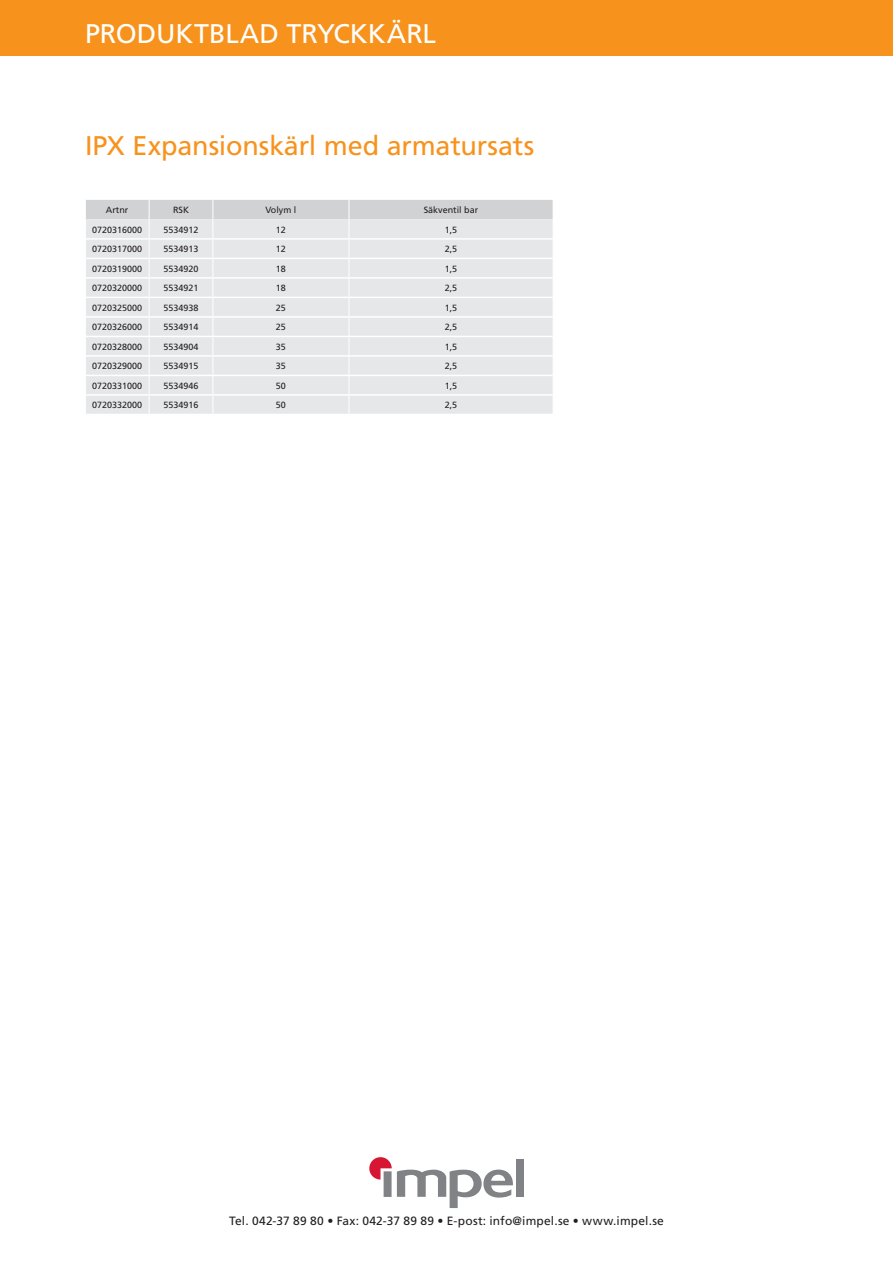
<style>
.page{position:relative;width:893px;height:1263px;background:#fff}
.page>*{position:absolute;margin:0;border:0;box-sizing:border-box;transform-origin:0 0}
.Artikelgrupp{font:27px "Frutiger LT Std";letter-spacing:-.01em;color:#f7931d}
.t1{font:27px "Frutiger";color:#fff}
.t2{font:12px "Frutiger LT Std";letter-spacing:.015em;color:#231f20}
.TabelltextC{font:9px "Frutiger LT Std";color:#231f20}
.Artnr{font:9px "Frutiger LT Std";color:#231f20}
.TabellrubrikC{font:9px "Frutiger LT Std";color:#231f20}
</style>
<div class="page">
<div style="left:0;top:0;width:893px;height:55px;background:#f7931d"></div>
<div style="left:516px;top:1160px;width:8px;height:37px;background:#808285"></div>
<svg style="left:369px;top:1157px;width:144px;height:51px"></svg>
<svg style="left:86px;top:200px;width:467px;height:214px;background:#e5e6e8"></svg>
<hr style="left:349px;top:238px;width:204px;height:2px;background:#fff">
<hr style="left:349px;top:258px;width:204px;height:1px;background:#fff">
<hr style="left:349px;top:277px;width:204px;height:2px;background:#fff">
<hr style="left:349px;top:297px;width:204px;height:1px;background:#fff">
<hr style="left:349px;top:316px;width:204px;height:2px;background:#fff">
<hr style="left:349px;top:336px;width:204px;height:1px;background:#fff">
<hr style="left:349px;top:355px;width:204px;height:2px;background:#fff">
<hr style="left:349px;top:375px;width:204px;height:1px;background:#fff">
<hr style="left:349px;top:394px;width:204px;height:2px;background:#fff">
<h1 class="t1" style="left:85px;top:18px;width:336px">PRODUKTBLAD TRYCKKÄRL</h1>
<p class="Artikelgrupp" style="left:85px;top:129px;width:451px">IPX Expansionskärl med armatursats</p>
<p class="TabellrubrikC" style="left:106px;top:205px;width:24px">Artnr</p>
<p class="TabellrubrikC" style="left:173px;top:205px;width:18px">RSK</p>
<p class="TabellrubrikC" style="left:265px;top:205px;width:33px">Volym l</p>
<p class="TabellrubrikC" style="left:424px;top:205px;width:56px">Säkventil bar</p>
<p class="Artnr" style="left:92px;top:224px;width:52px">0720316000</p>
<p class="TabelltextC" style="left:163px;top:224px;width:37px">5534912</p>
<p class="TabelltextC" style="left:276px;top:224px;width:12px">12</p>
<p class="TabelltextC" style="left:445px;top:224px;width:14px">1,5</p>
<p class="Artnr" style="left:92px;top:244px;width:52px">0720317000</p>
<p class="TabelltextC" style="left:163px;top:244px;width:37px">5534913</p>
<p class="TabelltextC" style="left:276px;top:244px;width:12px">12</p>
<p class="TabelltextC" style="left:445px;top:244px;width:14px">2,5</p>
<p class="Artnr" style="left:92px;top:263px;width:52px">0720319000</p>
<p class="TabelltextC" style="left:163px;top:263px;width:37px">5534920</p>
<p class="TabelltextC" style="left:276px;top:263px;width:12px">18</p>
<p class="TabelltextC" style="left:445px;top:263px;width:14px">1,5</p>
<p class="Artnr" style="left:92px;top:283px;width:52px">0720320000</p>
<p class="TabelltextC" style="left:163px;top:283px;width:37px">5534921</p>
<p class="TabelltextC" style="left:276px;top:283px;width:12px">18</p>
<p class="TabelltextC" style="left:445px;top:283px;width:14px">2,5</p>
<p class="Artnr" style="left:92px;top:302px;width:52px">0720325000</p>
<p class="TabelltextC" style="left:163px;top:302px;width:37px">5534938</p>
<p class="TabelltextC" style="left:276px;top:302px;width:12px">25</p>
<p class="TabelltextC" style="left:445px;top:302px;width:14px">1,5</p>
<p class="Artnr" style="left:92px;top:322px;width:52px">0720326000</p>
<p class="TabelltextC" style="left:163px;top:322px;width:37px">5534914</p>
<p class="TabelltextC" style="left:276px;top:322px;width:12px">25</p>
<p class="TabelltextC" style="left:445px;top:322px;width:14px">2,5</p>
<p class="Artnr" style="left:92px;top:341px;width:52px">0720328000</p>
<p class="TabelltextC" style="left:163px;top:341px;width:37px">5534904</p>
<p class="TabelltextC" style="left:276px;top:341px;width:12px">35</p>
<p class="TabelltextC" style="left:445px;top:341px;width:14px">1,5</p>
<p class="Artnr" style="left:92px;top:361px;width:52px">0720329000</p>
<p class="TabelltextC" style="left:163px;top:361px;width:37px">5534915</p>
<p class="TabelltextC" style="left:276px;top:361px;width:12px">35</p>
<p class="TabelltextC" style="left:445px;top:361px;width:14px">2,5</p>
<p class="Artnr" style="left:92px;top:380px;width:52px">0720331000</p>
<p class="TabelltextC" style="left:163px;top:380px;width:37px">5534946</p>
<p class="TabelltextC" style="left:276px;top:380px;width:12px">50</p>
<p class="TabelltextC" style="left:445px;top:380px;width:14px">1,5</p>
<p class="Artnr" style="left:92px;top:400px;width:52px">0720332000</p>
<p class="TabelltextC" style="left:163px;top:400px;width:37px">5534916</p>
<p class="TabelltextC" style="left:276px;top:400px;width:12px">50</p>
<p class="TabelltextC" style="left:445px;top:400px;width:14px">2,5</p>
<h2 class="t2" style="left:229px;top:1214px;width:436px">Tel. 042-37 89 80 • Fax: 042-37 89 89 • E-post: info@impel.se • www.impel.se</h2>
</div>
